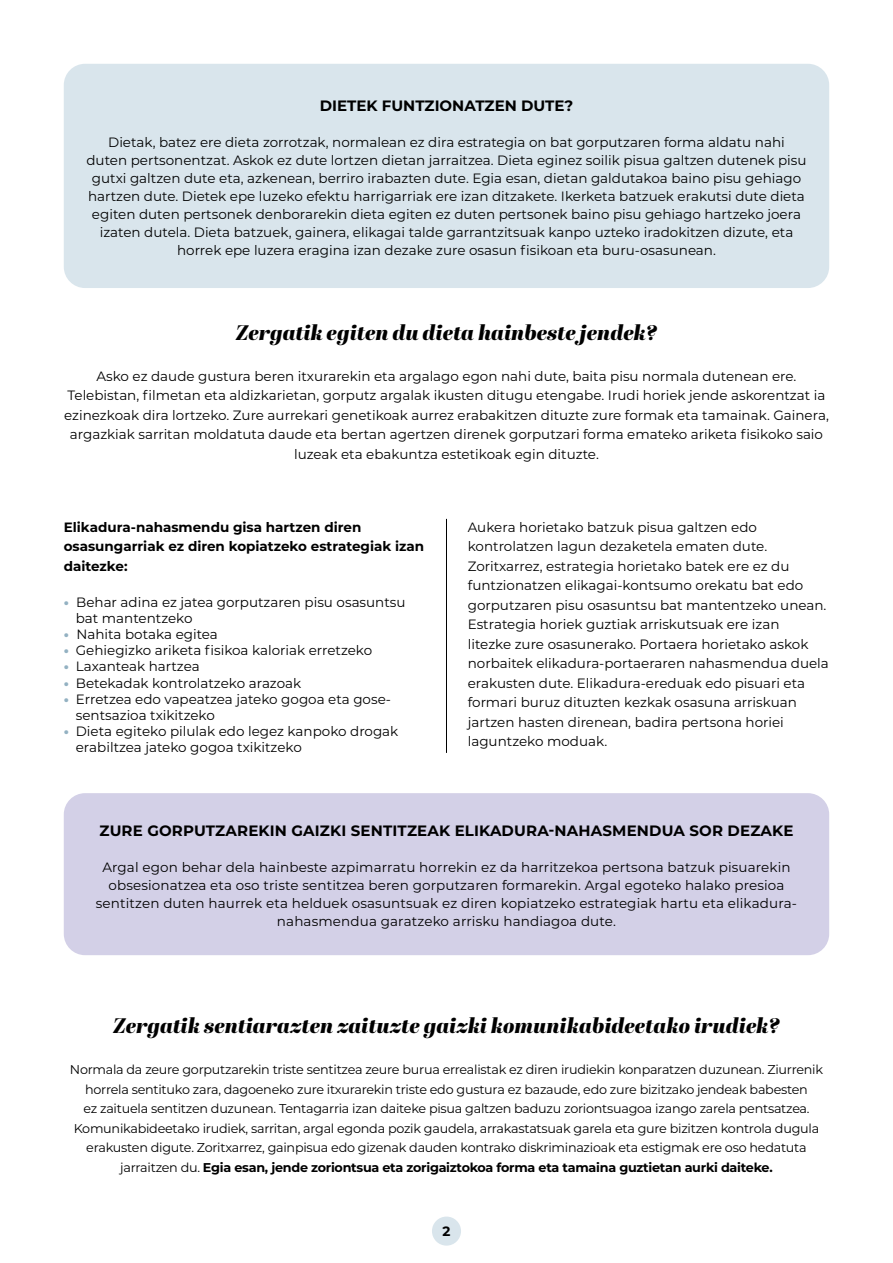
<style>
.page{position:relative;width:893px;height:1263px;background:#fff}
.page>*{position:absolute;margin:0;border:0;box-sizing:border-box;transform-origin:0 0}
.t1{font:italic 21px "Abril Fatface";color:#000}
.t2{font:700 15px "Montserrat";letter-spacing:.01em;color:#000}
.t3{font:13.5px/19.5px "Montserrat";color:#000}
.t4{font:700 13.5px/19.5px "Montserrat";color:#000}
.t5{font:12.75px/19.5px "Montserrat";letter-spacing:-.02em;color:#000;text-align:center}
.s1{font-weight:800;color:#93b1c2}
.s2{font-weight:700}
</style>
<div class="page">
<div style="left:432px;top:1216px;width:29px;height:29px;background:#d9e5ec;border-radius:50%"></div>
<div style="left:64px;top:64px;width:765px;height:224px;background:#d9e5ec;border-radius:21px"></div>
<hr style="left:446px;top:519px;width:1px;height:234px;background:#000">
<div style="left:64px;top:793px;width:765px;height:162px;background:#d3d0e7;border-radius:21px"></div>
<p class="t2" style="left:320px;top:95px;width:255px">DIETEK FUNTZIONATZEN DUTE?</p>
<p class="t3" style="left:86px;top:133px;width:721px;line-height:18px;text-align:center">Dietak, batez ere dieta zorrotzak, normalean ez dira estrategia on bat gorputzaren forma aldatu nahi duten pertsonentzat. Askok ez dute lortzen dietan jarraitzea. Dieta eginez soilik pisua galtzen dutenek pisu gutxi galtzen dute eta, azkenean, berriro irabazten dute. Egia esan, dietan galdutakoa baino pisu gehiago hartzen dute. Dietek epe luzeko efektu harrigarriak ere izan ditzakete. Ikerketa batzuek erakutsi dute dieta egiten duten pertsonek denborarekin dieta egiten ez duten pertsonek baino pisu gehiago hartzeko joera izaten dutela. Dieta batzuek, gainera, elikagai talde garrantzitsuak kanpo uzteko iradokitzen dizute, eta horrek epe luzera eragina izan dezake zure osasun fisikoan eta buru-osasunean.</p>
<h1 class="t1" style="left:236px;top:317px;width:423px">Zergatik egiten du dieta hainbeste jendek?</h1>
<p class="t3" style="left:64px;top:366px;width:766px;text-align:center">Asko ez daude gustura beren itxurarekin eta argalago egon nahi dute, baita pisu normala dutenean ere.<br>Telebistan, filmetan eta aldizkarietan, gorputz argalak ikusten ditugu etengabe. Irudi horiek jende askorentzat ia ezinezkoak dira lortzeko. Zure aurrekari genetikoak aurrez erabakitzen dituzte zure formak eta tamainak. Gainera, argazkiak sarritan moldatuta daude eta bertan agertzen direnek gorputzari forma emateko ariketa fisikoko saio luzeak eta ebakuntza estetikoak egin dituzte.</p>
<p class="t4" style="left:64px;top:517px;width:362px">Elikadura-nahasmendu gisa hartzen diren osasungarriak ez diren kopiatzeko estrategiak izan daitezke:</p>
<p class="t3" style="left:76px;top:593px;width:331px;line-height:16.2px;text-indent:-12px"><span class="s1">•</span> Behar adina ez jatea gorputzaren pisu osasuntsu bat mantentzeko</p>
<p class="t3" style="left:64px;top:624px;width:156px"><span class="s1">•</span> Nahita botaka egitea</p>
<p class="t3" style="left:64px;top:640px;width:310px"><span class="s1">•</span> Gehiegizko ariketa fisikoa kaloriak erretzeko</p>
<p class="t3" style="left:64px;top:656px;width:137px"><span class="s1">•</span> Laxanteak hartzea</p>
<p class="t3" style="left:64px;top:673px;width:239px"><span class="s1">•</span> Betekadak kontrolatzeko arazoak</p>
<p class="t3" style="left:76px;top:690px;width:317px;line-height:16.2px;text-indent:-12px"><span class="s1">•</span> Erretzea edo vapeatzea jateko gogoa eta gose&shy;sentsazioa txikitzeko</p>
<p class="t3" style="left:76px;top:723px;width:324px;line-height:16.2px;text-indent:-12px"><span class="s1">•</span> Dieta egiteko pilulak edo legez kanpoko drogak erabiltzea jateko gogoa txikitzeko</p>
<p class="t3" style="left:468px;top:517px;width:363px">Aukera horietako batzuk pisua galtzen edo kontrolatzen lagun dezaketela ematen dute.<br>Zoritxarrez, estrategia horietako batek ere ez du funtzionatzen elikagai-kontsumo orekatu bat edo gorputzaren pisu osasuntsu bat mantentzeko unean.<br>Estrategia horiek guztiak arriskutsuak ere izan<br>litezke zure osasunerako. Portaera horietako askok norbaitek elikadura-portaeraren nahasmendua duela erakusten dute. Elikadura-ereduak edo pisuari eta formari buruz dituzten kezkak osasuna arriskuan jartzen hasten direnean, badira pertsona horiei laguntzeko moduak.</p>
<p class="t2" style="left:99px;top:820px;width:695px">ZURE GORPUTZAREKIN GAIZKI SENTITZEAK ELIKADURA-NAHASMENDUA SOR DEZAKE</p>
<p class="t3" style="left:96px;top:858px;width:703px;line-height:18px;text-align:center">Argal egon behar dela hainbeste azpimarratu horrekin ez da harritzekoa pertsona batzuk pisuarekin obsesionatzea eta oso triste sentitzea beren gorputzaren formarekin. Argal egoteko halako presioa sentitzen duten haurrek eta helduek osasuntsuak ez diren kopiatzeko estrategiak hartu eta elikadura&shy;nahasmendua garatzeko arrisku handiagoa dute.</p>
<h1 class="t1" style="left:113px;top:1011px;width:668px">Zergatik sentiarazten zaituzte gaizki komunikabideetako irudiek?</h1>
<p class="t5" style="left:70px;top:1059px;width:755px">Normala da zeure gorputzarekin triste sentitzea zeure burua errealistak ez diren irudiekin konparatzen duzunean. Ziurrenik horrela sentituko zara, dagoeneko zure itxurarekin triste edo gustura ez bazaude, edo zure bizitzako jendeak babesten<br>ez zaituela sentitzen duzunean. Tentagarria izan daiteke pisua galtzen baduzu zoriontsuagoa izango zarela pentsatzea.<br>Komunikabideetako irudiek, sarritan, argal egonda pozik gaudela, arrakastatsuak garela eta gure bizitzen kontrola dugula erakusten digute. Zoritxarrez, gainpisua edo gizenak dauden kontrako diskriminazioak eta estigmak ere oso hedatuta jarraitzen du. <span class="s2">Egia esan, jende zoriontsua eta zorigaiztokoa forma eta tamaina guztietan aurki daiteke.</span></p>
<p class="t4" style="left:442px;top:1220px;width:9px">2</p>
</div>
